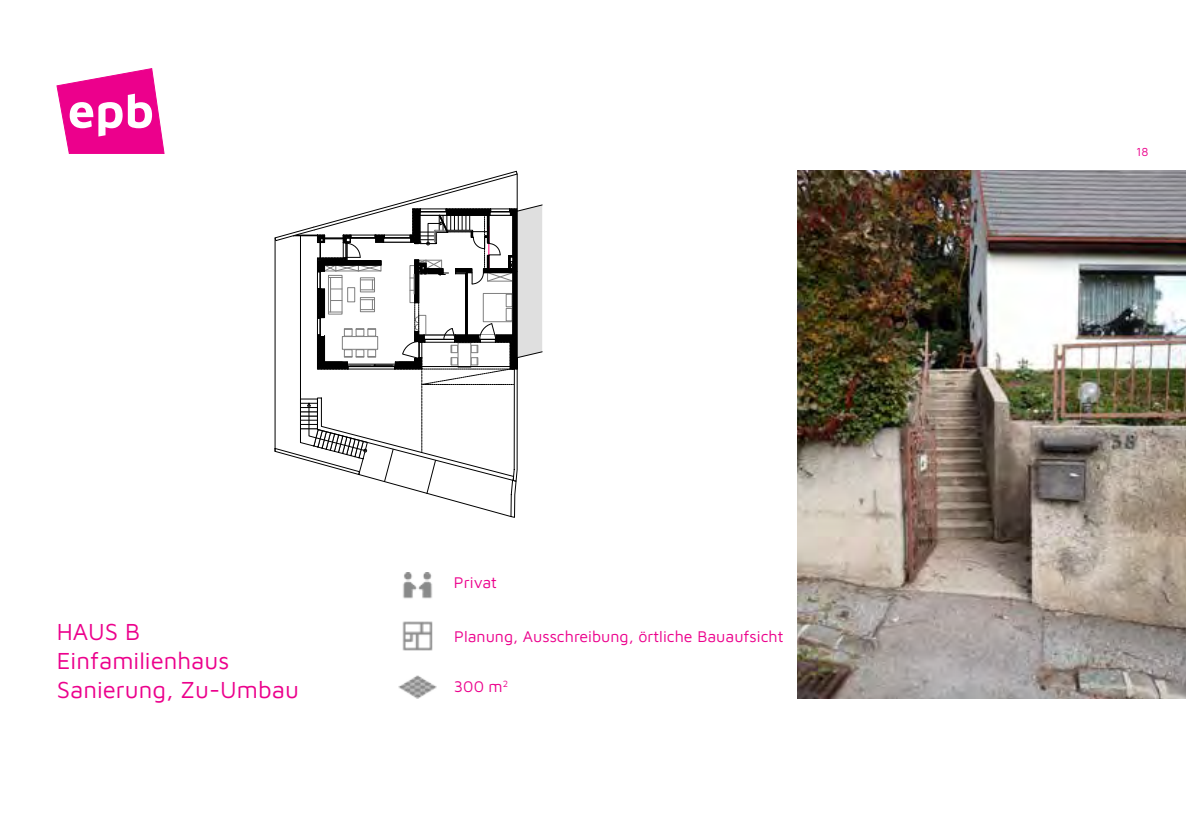
<style>
.page{position:relative;width:1191px;height:840px;background:#fff}
.page>*{position:absolute;margin:0;border:0;box-sizing:border-box;transform-origin:0 0}
.t1{font:24px/28.8px "Maven Pro";color:#ec008c}
.t2{font:16px "Maven Pro";color:#ec008c}
.t3{font:12px "Maven Pro";color:#ec008c}
</style>
<div class="page">
<svg style="left:275px;top:171px;width:267px;height:346px"></svg>
<svg style="left:56px;top:68px;width:109px;height:86px"></svg>
<img style="left:797px;top:170px;width:388px;height:528px">
<div style="left:1183px;top:333px;width:8px;height:64px;background:#fff;opacity:.75"></div>
<img style="left:403px;top:572px;width:30px;height:27px">
<img style="left:399px;top:675px;width:37px;height:22px">
<img style="left:402px;top:621px;width:31px;height:30px">
<p class="t2" style="left:454px;top:571px;width:45px">Privat</p>
<h1 class="t1" style="left:57px;top:616px;width:85px">HAUS B</h1>
<p class="t2" style="left:454px;top:625px;width:331px">Planung, Ausschreibung, örtliche Bauaufsicht</p>
<h1 class="t1" style="left:57px;top:644px;width:244px">Einfamilienhaus<br>Sanierung, Zu-Umbau</h1>
<p class="t2" style="left:454px;top:675px;width:56px">300 m<sup>2</sup></p>
<p class="t3" style="left:1136px;top:143px;width:14px">18</p>
</div>
